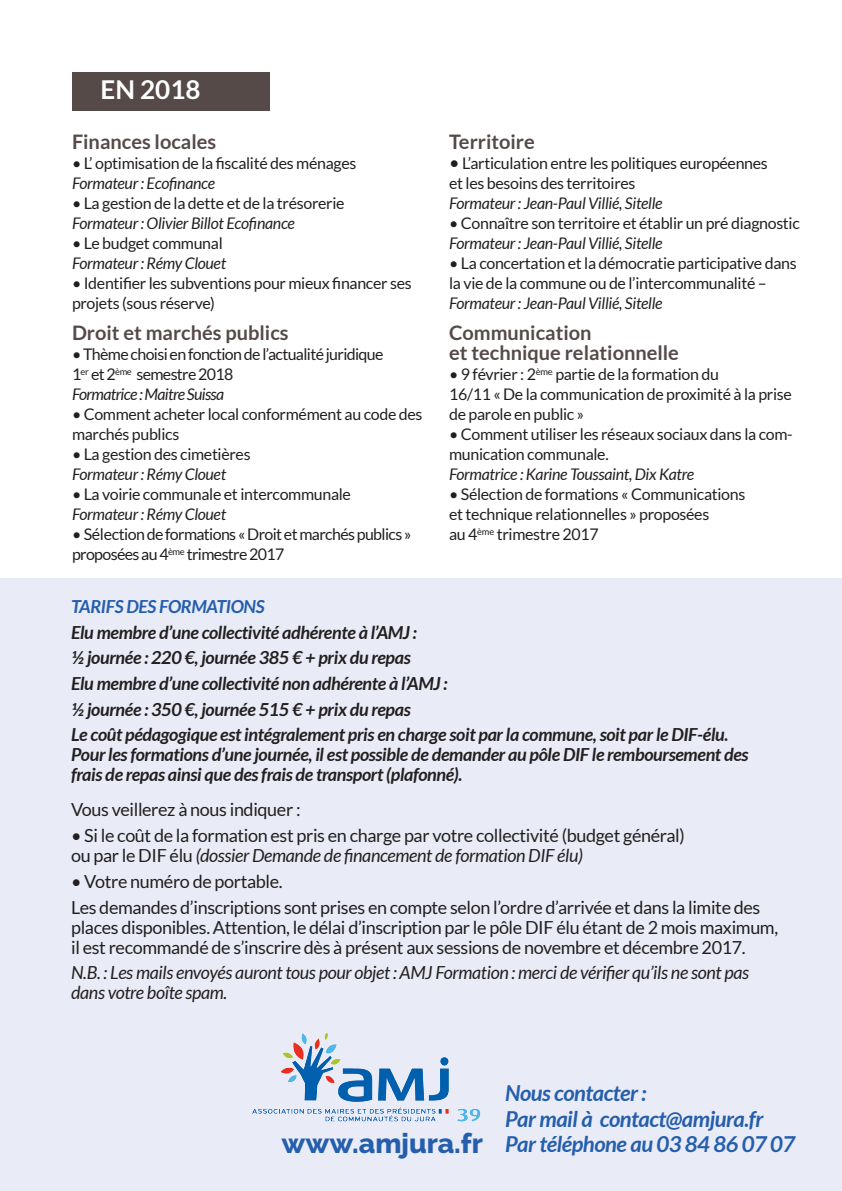
<style>
.page{position:relative;width:842px;height:1191px;background:#fff}
.page>*{position:absolute;margin:0;border:0;box-sizing:border-box;transform-origin:0 0}
.t1{font:800 28px "Raleway";color:#245eac}
.t2{font:700 26px "Lato";color:#fff}
.t3{font:italic 700 22px/25.6px "Lato";letter-spacing:-.02em;color:#245eac}
.t4{font:700 20px/20px "Lato";color:#564a49}
.t5{font:18px/20px "Lato";letter-spacing:-.02em;color:#231f20}
.t6{font:italic 700 18px/25.6px "Lato";letter-spacing:-.02em;color:#231f20}
.t7{font:italic 18px/20px "Lato";letter-spacing:-.02em;color:#231f20}
.t8{font:italic 700 18px "Lato";letter-spacing:-.02em;color:#245eac}
.t9{font:16px/20px "Lato";letter-spacing:-.02em;color:#231f20}
.t10{font:italic 16px "Lato";letter-spacing:-.02em;color:#231f20}
.t11{font:16px/20px "Lato";letter-spacing:-.04em;color:#231f20}
.t12{font:300 12.2px "DIN";color:#015dab}
.s1{font-style:italic}
.s2{font-size:18px}
.s3{font-weight:700}
</style>
<div class="page">
<div style="left:0;top:578px;width:842px;height:613px;background:#e9ebf6"></div>
<img style="left:253px;top:1032px;width:228px;height:90px">
<div style="left:72px;top:72px;width:197px;height:39px;background:#564a49"></div>
<h2 class="t2" style="left:101px;top:75px;width:101px">EN 2018</h2>
<p class="t4" style="left:72px;top:131px;width:146px">Finances locales</p>
<p class="t9" style="left:72px;top:153px;width:286px">• L’ optimisation de la fiscalité des ménages</p>
<p class="t10" style="left:72px;top:174px;width:145px">Formateur : Ecofinance</p>
<p class="t9" style="left:72px;top:193px;width:274px">• La gestion de la dette et de la trésorerie</p>
<p class="t10" style="left:72px;top:214px;width:224px">Formateur : Olivier Billot Ecofinance</p>
<p class="t9" style="left:72px;top:233px;width:152px">• Le budget communal</p>
<p class="t10" style="left:72px;top:254px;width:156px">Formateur : Rémy Clouet</p>
<p class="t9" style="left:72px;top:273px;width:341px">• Identifier les subventions pour mieux financer ses projets (sous réserve)</p>
<p class="t4" style="left:72px;top:322px;width:218px">Droit et marchés publics</p>
<p class="t11" style="left:72px;top:344px;width:313px">• Thème choisi en fonction de l’actualité juridique<br>1<sup>er</sup> et 2<sup>ème</sup> semestre 2018<br><span class="s1">Formatrice : Maitre Suissa</span></p>
<p class="t9" style="left:72px;top:404px;width:352px">• Comment acheter local conformément au code des marchés publics</p>
<p class="t9" style="left:72px;top:444px;width:180px">• La gestion des cimetières</p>
<p class="t10" style="left:72px;top:465px;width:156px">Formateur : Rémy Clouet</p>
<p class="t9" style="left:72px;top:484px;width:280px">• La voirie communale et intercommunale</p>
<p class="t10" style="left:72px;top:505px;width:156px">Formateur : Rémy Clouet</p>
<p class="t11" style="left:72px;top:524px;width:341px">• Sélection de formations « Droit et marchés publics » proposées au 4<sup>ème</sup> trimestre 2017</p>
<p class="t4" style="left:449px;top:131px;width:87px">Territoire</p>
<p class="t9" style="left:449px;top:153px;width:320px"><span class="s2">•</span> L’articulation entre les politiques européennes et les besoins des territoires</p>
<p class="t10" style="left:449px;top:194px;width:215px">Formateur : Jean-Paul Villié, Sitelle</p>
<p class="t9" style="left:449px;top:213px;width:352px">• Connaître son territoire et établir un pré diagnostic</p>
<p class="t10" style="left:449px;top:234px;width:215px">Formateur : Jean-Paul Villié, Sitelle</p>
<p class="t9" style="left:449px;top:253px;width:349px">• La concertation et la démocratie participative dans la vie de la commune ou de l’intercommunalité –</p>
<p class="t10" style="left:449px;top:294px;width:215px">Formateur : Jean-Paul Villié, Sitelle</p>
<p class="t4" style="left:449px;top:322px;width:231px">Communication<br>et technique relationnelle</p>
<p class="t9" style="left:449px;top:364px;width:344px">• 9 février : 2<sup>ème</sup> partie de la formation du<br>16/11 « De la communication de proximité à la prise de parole en public »</p>
<p class="t9" style="left:449px;top:424px;width:345px">• Comment utiliser les réseaux sociaux dans la com&shy;munication communale.</p>
<p class="t10" style="left:449px;top:465px;width:246px">Formatrice : Karine Toussaint, Dix Katre</p>
<p class="t9" style="left:449px;top:484px;width:298px">• Sélection de formations « Communications et technique relationnelles » proposées<br>au 4<sup>ème</sup> trimestre 2017</p>
<p class="t8" style="left:71px;top:596px;width:195px">TARIFS DES FORMATIONS</p>
<p class="t6" style="left:71px;top:619px;width:659px">Elu membre d’une collectivité adhérente à l’AMJ :<br>½ journée : 220 €, journée 385 € + prix du repas<br>Elu membre d’une collectivité non adhérente à l’AMJ :<br>½ journée : 350 €, journée 515 € + prix du repas<br>Le coût pédagogique est intégralement pris en charge soit par la commune, soit par le DIF-élu.</p>
<p class="t6" style="left:71px;top:745px;width:679px;line-height:20px">Pour les formations d’une journée, il est possible de demander au pôle DIF le remboursement des frais de repas ainsi que des frais de transport (plafonné).</p>
<p class="t5" style="left:71px;top:800px;width:231px">Vous veillerez à nous indiquer :</p>
<p class="t5" style="left:71px;top:825px;width:615px">• Si le coût de la formation est pris en charge par votre collectivité (budget général) ou par le DIF élu <span class="s1">(dossier Demande de financement de formation DIF élu)</span></p>
<p class="t5" style="left:71px;top:868px;width:691px;line-height:25.6px">• Votre numéro de portable.<br>Les demandes d’inscriptions sont prises en compte selon l’ordre d’arrivée et dans la limite des</p>
<p class="t5" style="left:71px;top:917px;width:709px">places disponibles. Attention, le délai d’inscription par le pôle DIF élu étant de 2 mois maximum, il est recommandé de s’inscrire dès à présent aux sessions de novembre et décembre 2017.</p>
<p class="t7" style="left:71px;top:963px;width:679px">N.B. : Les mails envoyés auront tous pour objet : AMJ Formation : merci de vérifier qu’ils ne sont pas dans votre boîte spam.</p>
<h1 class="t1" style="left:281px;top:1126px;width:203px">www.amjura.fr</h1>
<p class="t12" style="left:289px;top:1144px;width:175px"><span class="s3">Veille</span> évolutions réglementaires</p>
<h3 class="t3" style="left:505px;top:1080px;width:292px">Nous contacter :<br>Par mail à contact@amjura.fr<br>Par téléphone au 03 84 86 07 07</h3>
</div>
